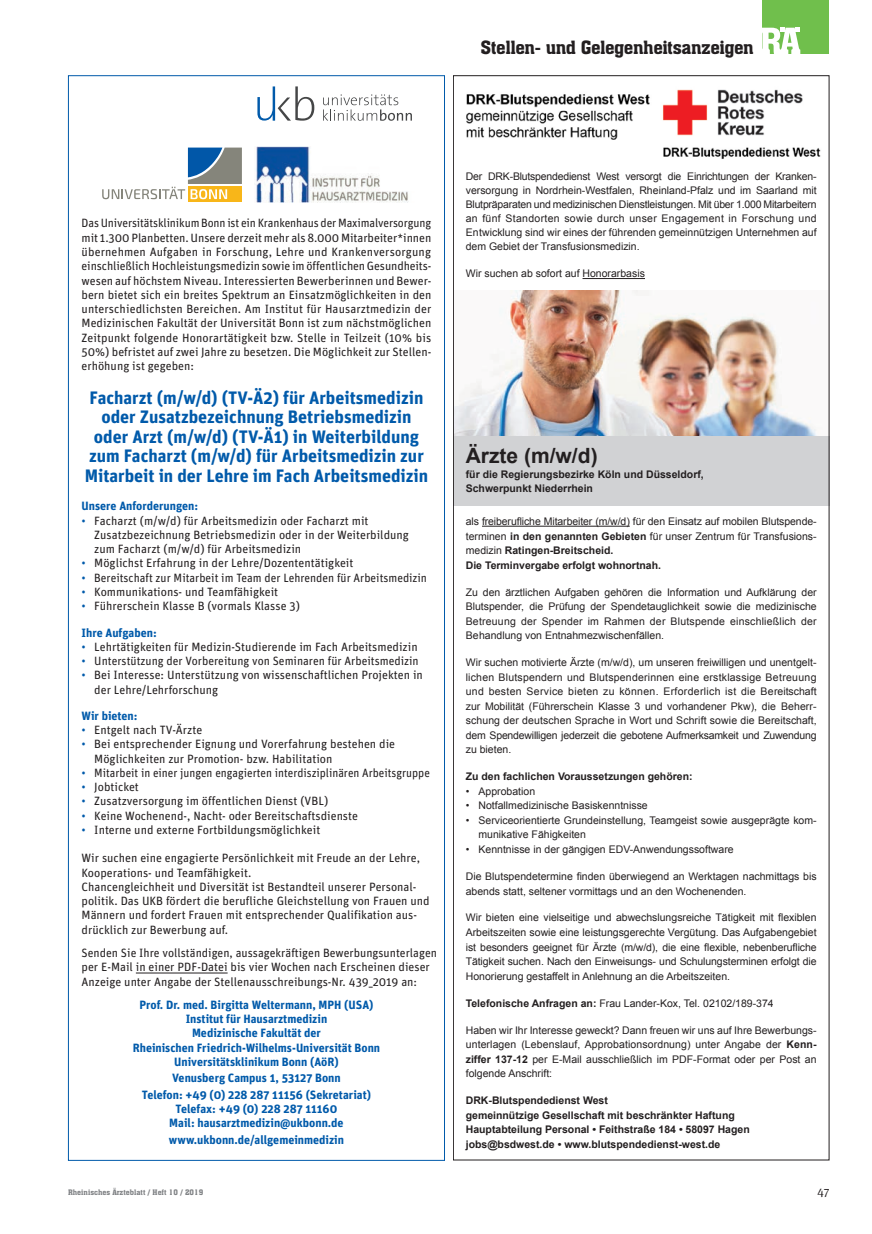
<style>
.page{position:relative;width:872px;height:1234px;background:#fff}
.page>*{position:absolute;margin:0;border:0;box-sizing:border-box;transform-origin:0 0}
.t1{font:700 21px "Arial";color:#231f20}
.t2{font:700 18px/19.5px "Unit";color:#015aaa;text-align:center}
.t3{font:18px "Aachen BT";letter-spacing:-.025em;color:#231f20}
.t4{font:12px/14.2px "Unit";color:#231f20}
.t5{font:12px/14.2px "Unit";color:#231f20;scale:.96 1}
.t6{font:700 12px/14.2px "Unit";color:#015aaa;text-align:center}
.t7{font:12px "Unit";color:#231f20;scale:.94 1}
.t8{font:12px "Meta Serif OT";color:#231f20}
.t9{font:10.5px/14.5px "Arial";color:#231f20;text-align:justify}
.t10{font:700 10.5px/14.5px "Arial";color:#231f20}
.t11{font:7.5px "Aachen BT";color:#808285}
.s1{color:#015aaa}
.s2{font-weight:700;color:#015aaa}
.s3{font-weight:700}
</style>
<div class="page">
<div style="left:762px;top:0;width:67px;height:54px;background:#70bf4c"></div>
<svg style="left:762px;top:28px;width:38px;height:26px"></svg>
<hr style="left:136px;top:972px;width:92px;height:1px;background:#231f20">
<svg style="left:323px;top:94px;width:89px;height:27px"></svg>
<svg style="left:257px;top:86px;width:57px;height:35px"></svg>
<svg style="left:188px;top:199px;width:54px;height:2px"></svg>
<svg style="left:102px;top:147px;width:140px;height:52px"></svg>
<img style="left:255px;top:146px;width:153px;height:57px">
<hr style="left:582px;top:278px;width:63px;height:1px;background:#231f20">
<img style="left:663px;top:147px;width:158px;height:12px">
<img style="left:466px;top:94px;width:184px;height:45px">
<hr style="left:482px;top:525px;width:148px;height:1px;background:#231f20">
<div style="left:453px;top:435px;width:376px;height:70px;background:#d1d2d4"></div>
<img style="left:455px;top:290px;width:361px;height:145px">
<img style="left:663px;top:89px;width:140px;height:47px">
<h2 class="t3" style="left:480px;top:36px;width:275px">Stellen- und Gelegenheitsanzeigen</h2>
<p class="t5" style="left:82px;top:216px;width:366px">Das Universitätsklinikum Bonn ist ein Krankenhaus der Maximalversorgung mit 1.300 Planbetten. Unsere derzeit mehr als 8.000 Mitarbeiter*innen übernehmen Aufgaben in Forschung, Lehre und Krankenversorgung einschließlich Hochleistungsmedizin sowie im öffentlichen Gesundheits&shy;wesen auf höchstem Niveau. Interessierten Bewerberinnen und Bewer&shy;bern bietet sich ein breites Spektrum an Einsatzmöglichkeiten in den unterschiedlichsten Bereichen. Am Institut für Hausarztmedizin der Medizinischen Fakultät der Universität Bonn ist zum nächstmöglichen Zeitpunkt folgende Honorartätigkeit bzw. Stelle in Teilzeit (10% bis 50%) befristet auf zwei Jahre zu besetzen. Die Möglichkeit zur Stellen&shy;erhöhung ist gegeben:</p>
<h2 class="t2" style="left:85px;top:387px;width:345px">Facharzt (m/w/d) (TV-Ä2) für Arbeitsmedizin oder Zusatzbezeichnung Betriebsmedizin oder Arzt (m/w/d) (TV-Ä1) in Weiterbildung zum Facharzt (m/w/d) für Arbeitsmedizin zur Mitarbeit in der Lehre im Fach Arbeitsmedizin</h2>
<p class="t6" style="left:82px;top:499px;width:118px">Unsere Anforderungen:</p>
<p class="t4" style="left:94px;top:513px;width:316px;text-indent:-13px"><span class="s1">•</span> Facharzt (m/w/d) für Arbeitsmedizin oder Facharzt mit<br>Zusatzbezeichnung Betriebsmedizin oder in der Weiterbildung zum Facharzt (m/w/d) für Arbeitsmedizin</p>
<p class="t4" style="left:82px;top:556px;width:273px"><span class="s1">•</span> Möglichst Erfahrung in der Lehre/Dozententätigkeit</p>
<p class="t5" style="left:82px;top:570px;width:361px"><span class="s1">•</span> Bereitschaft zur Mitarbeit im Team der Lehrenden für Arbeitsmedizin</p>
<p class="t4" style="left:82px;top:584px;width:198px"><span class="s1">•</span> Kommunikations- und Teamfähigkeit</p>
<p class="t4" style="left:82px;top:592px;width:220px;line-height:26.2px"><span class="s1">•</span> Führerschein Klasse B (vormals Klasse 3)<br><span class="s2">Ihre Aufgaben:</span></p>
<p class="t4" style="left:82px;top:639px;width:337px"><span class="s1">•</span> Lehrtätigkeiten für Medizin-Studierende im Fach Arbeitsmedizin</p>
<p class="t4" style="left:82px;top:653px;width:339px"><span class="s1">•</span> Unterstützung der Vorbereitung von Seminaren für Arbeitsmedizin</p>
<p class="t4" style="left:94px;top:667px;width:330px;text-indent:-13px"><span class="s1">•</span> Bei Interesse: Unterstützung von wissenschaftlichen Projekten in der Lehre/Lehrforschung</p>
<p class="t6" style="left:82px;top:708px;width:58px">Wir bieten:</p>
<p class="t4" style="left:82px;top:722px;width:122px"><span class="s1">•</span> Entgelt nach TV-Ärzte</p>
<p class="t4" style="left:94px;top:736px;width:302px;text-indent:-13px"><span class="s1">•</span> Bei entsprechender Eignung und Vorerfahrung bestehen die<br>Möglichkeiten zur Promotion- bzw. Habilitation</p>
<p class="t7" style="left:82px;top:765px;width:372px"><span class="s1">•</span> Mitarbeit in einer jungen engagierten interdisziplinären Arbeitsgruppe</p>
<p class="t4" style="left:82px;top:779px;width:59px"><span class="s1">•</span> Jobticket</p>
<p class="t4" style="left:82px;top:793px;width:248px"><span class="s1">•</span> Zusatzversorgung im öffentlichen Dienst (VBL)</p>
<p class="t4" style="left:82px;top:808px;width:278px"><span class="s1">•</span> Keine Wochenend-, Nacht- oder Bereitschaftsdienste</p>
<p class="t4" style="left:82px;top:822px;width:240px"><span class="s1">•</span> Interne und externe Fortbildungsmöglichkeit</p>
<p class="t4" style="left:82px;top:850px;width:350px">Wir suchen eine engagierte Persönlichkeit mit Freude an der Lehre, Kooperations- und Teamfähigkeit.<br>Chancengleichheit und Diversität ist Bestandteil unserer Personal&shy;politik. Das UKB fördert die berufliche Gleichstellung von Frauen und Männern und fordert Frauen mit entsprechender Qualifikation aus&shy;drücklich zur Bewerbung auf.</p>
<p class="t4" style="left:82px;top:945px;width:357px">Senden Sie Ihre vollständigen, aussagekräftigen Bewerbungsunterlagen per E-Mail in einer PDF-Datei bis vier Wochen nach Erscheinen dieser<br>Anzeige unter Angabe der Stellenausschreibungs-Nr. 439_2019 an:</p>
<p class="t6" style="left:133px;top:997px;width:249px">Prof. Dr. med. Birgitta Weltermann, MPH (USA)<br>Institut für Hausarztmedizin<br>Medizinische Fakultät der<br>Rheinischen Friedrich-Wilhelms-Universität Bonn Universitätsklinikum Bonn (AöR)</p>
<p class="t6" style="left:142px;top:1069px;width:231px;line-height:16.5px">Venusberg Campus 1, 53127 Bonn<br>Telefon: +49 (0) 228 287 11156 (Sekretariat)</p>
<p class="t6" style="left:169px;top:1101px;width:176px">Telefax: +49 (0) 228 287 11160<br>Mail: hausarztmedizin@ukbonn.de</p>
<p class="t6" style="left:169px;top:1131px;width:177px">www.ukbonn.de/allgemeinmedizin</p>
<p class="t9" style="left:466px;top:170px;width:352px;line-height:13.8px">Der DRK-Blutspendedienst West versorgt die Einrichtungen der Kranken&shy;versorgung in Nordrhein-Westfalen, Rheinland-Pfalz und im Saarland mit Blutpräparaten und medizinischen Dienstleistungen. Mit über 1.000 Mitarbeitern an fünf Standorten sowie durch unser Engagement in Forschung und Entwicklung sind wir eines der führenden gemeinnützigen Unternehmen auf dem Gebiet der Transfusionsmedizin.</p>
<p class="t9" style="left:466px;top:266px;width:181px">Wir suchen ab sofort auf Honorarbasis</p>
<h1 class="t1" style="left:466px;top:442px;width:133px">Ärzte (m/w/d)</h1>
<p class="t10" style="left:466px;top:467px;width:240px">für die Regierungsbezirke Köln und Düsseldorf,<br>Schwerpunkt Niederrhein</p>
<p class="t9" style="left:466px;top:514px;width:352px;text-align:left">als freiberufliche Mitarbeiter (m/w/d) für den Einsatz auf mobilen Blutspende&shy;terminen <span class="s3">in den genannten Gebieten</span> für unser Zentrum für Transfusions&shy;medizin <span class="s3">Ratingen-Breitscheid.<br>Die Terminvergabe erfolgt wohnortnah.</span></p>
<p class="t9" style="left:466px;top:584px;width:352px">Zu den ärztlichen Aufgaben gehören die Information und Aufklärung der Blutspender, die Prüfung der Spendetauglichkeit sowie die medizinische Betreuung der Spender im Rahmen der Blutspende einschließlich der Behandlung von Entnahmezwischenfällen.</p>
<p class="t9" style="left:466px;top:655px;width:352px">Wir suchen motivierte Ärzte (m/w/d), um unseren freiwilligen und unentgelt&shy;lichen Blutspendern und Blutspenderinnen eine erstklassige Betreuung und besten Service bieten zu können. Erforderlich ist die Bereitschaft zur Mobilität (Führerschein Klasse 3 und vorhandener Pkw), die Beherr&shy;schung der deutschen Sprache in Wort und Schrift sowie die Bereitschaft, dem Spendewilligen jederzeit die gebotene Aufmerksamkeit und Zuwendung zu bieten.</p>
<p class="t10" style="left:466px;top:769px;width:228px">Zu den fachlichen Voraussetzungen gehören:</p>
<p class="t9" style="left:466px;top:783px;width:71px">• Approbation</p>
<p class="t9" style="left:466px;top:798px;width:183px">• Notfallmedizinische Basiskenntnisse</p>
<p class="t9" style="left:478px;top:812px;width:340px;text-indent:-13px">• Serviceorientierte Grundeinstellung, Teamgeist sowie ausgeprägte kom&shy;munikative Fähigkeiten</p>
<p class="t9" style="left:466px;top:842px;width:269px">• Kenntnisse in der gängigen EDV-Anwendungssoftware</p>
<p class="t9" style="left:466px;top:868px;width:352px">Die Blutspendetermine finden überwiegend an Werktagen nachmittags bis abends statt, seltener vormittags und an den Wochenenden.</p>
<p class="t9" style="left:466px;top:910px;width:352px">Wir bieten eine vielseitige und abwechslungsreiche Tätigkeit mit flexiblen Arbeitszeiten sowie eine leistungsgerechte Vergütung. Das Aufgabengebiet ist besonders geeignet für Ärzte (m/w/d), die eine flexible, nebenberufliche Tätigkeit suchen. Nach den Einweisungs- und Schulungsterminen erfolgt die Honorierung gestaffelt in Anlehnung an die Arbeitszeiten.</p>
<p class="t9" style="left:466px;top:995px;width:309px"><span class="s3">Telefonische Anfragen an:</span> Frau Lander-Kox, Tel. 02102/189-374</p>
<p class="t9" style="left:466px;top:1022px;width:352px">Haben wir Ihr Interesse geweckt? Dann freuen wir uns auf Ihre Bewerbungs&shy;unterlagen (Lebenslauf, Approbationsordnung) unter Angabe der <span class="s3">Kenn&shy;ziffer 137-12</span> per E-Mail ausschließlich im PDF-Format oder per Post an folgende Anschrift:</p>
<p class="t10" style="left:466px;top:1093px;width:285px">DRK-Blutspendedienst West<br>gemeinnützige Gesellschaft mit beschränkter Haftung Hauptabteilung Personal • Feithstraße 184 • 58097 Hagen jobs@bsdwest.de • www.blutspendedienst-west.de</p>
<p class="t11" style="left:68px;top:1187px;width:137px">Rheinisches Ärzteblatt / Heft 10 / 2019</p>
<p class="t8" style="left:817px;top:1182px;width:13px">47</p>
</div>
